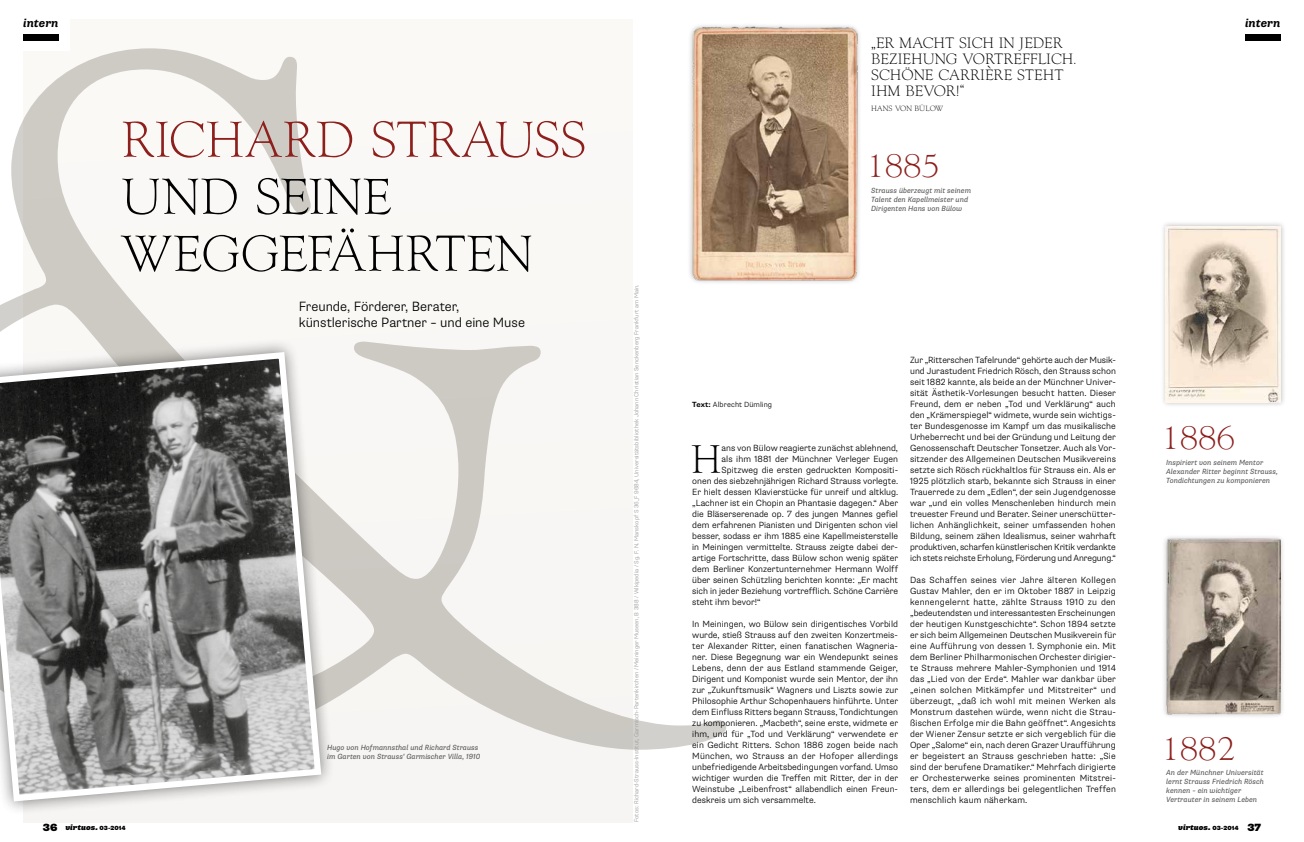
<style>
.page{position:relative;width:1304px;height:842px;background:#fff}
.page>*{position:absolute;margin:0;border:0;box-sizing:border-box;transform-origin:0 0}
.t1{font:300 53px/57px "Goudy";letter-spacing:-.01em;color:#000}
.t2{font:300 53px "Goudy";color:#8d1f1c}
.t3{font:300 42px "Goudy";color:#000}
.t4{font:300 34.1px "Goudy";color:#8d1f1c}
.t5{font:300 15.7px/15.7px "Goudy";color:#000}
.t6{font:300 13.5px/16.2px "Supria Sans";letter-spacing:-.005em;color:#000}
.t7{font:italic 700 12px "Supria Sans";color:#000}
.t8{font:300 9px/11px "Supria Sans";color:#000;text-align:justify}
.t9{font:italic 900 8px "Supria Sans";color:#000}
.t10{font:300 8px "Goudy";color:#000}
.t11{font:italic 7.5px/9px "Supria Sans";color:#575756}
.t12{font:300 7.5px "Supria Sans";letter-spacing:.015em;color:#000}
.t13{font:300 6px "Supria Sans";color:#9d9d9c}
.s1{font-weight:700}
.s2{font-style:normal;font-size:10.5px}
.s3{font-style:normal;font-size:6px}
</style>
<div class="page">
<div style="left:23px;top:20px;width:609px;height:802px;background:#f6f5f3"></div>
<svg style="left:0;top:48px;width:726px;height:702px"></svg>
<div style="left:1245px;top:34px;width:36px;height:7px;background:#000"></div>
<div style="left:20px;top:0;width:50px;height:50px;background:#fff"></div>
<div style="left:23px;top:34px;width:36px;height:7px;background:#000"></div>
<div style="left:0;top:338px;width:335px;height:477px;background:#000;opacity:.5"></div>
<svg style="left:0;top:349px;width:325px;height:456px;background:#8a8989"></svg>
<div style="left:687px;top:22px;width:176px;height:263px;background:#fafafa"></div>
<img style="left:690px;top:26px;width:169px;height:256px">
<div style="left:1160px;top:221px;width:126px;height:187px;background:#000;opacity:.25"></div>
<img style="left:1166px;top:226px;width:115px;height:176px">
<div style="left:1161px;top:534px;width:125px;height:185px;background:#000;opacity:.25"></div>
<img style="left:1166px;top:538px;width:115px;height:176px">
<h3 class="t7" style="left:23px;top:15px;width:37px">intern</h3>
<h3 class="t7" style="left:1245px;top:15px;width:37px">intern</h3>
<h1 class="t2" style="left:121px;top:107px;width:467px">RICHARD STRAUSS</h1>
<h1 class="t1" style="left:121px;top:167px;width:413px">UND SEINE<br>WEGGEFÄHRTEN</h1>
<h3 class="t6" style="left:299px;top:299px;width:228px">Freunde, Förderer, Berater, künstlerische Partner – und eine Muse</h3>
<p class="t11" style="left:327px;top:743px;width:155px">Hugo von Hofmannsthal und Richard Strauss im Garten von Strauss’ Garmischer Villa, 1910</p>
<p class="t13" style="left:633px;top:822px;width:539px;rotate:-90deg">Fotos: Richard-Strauss-Institut, Garmisch-Partenkirchen / Meininger Museen, B 388 / Wikipedia / Sg. F. N. Manskopf S 36_F 9684, Universitätsbibliothek Johann Christian Senckenberg Frankfurt am Main.</p>
<h3 class="t5" style="left:871px;top:35px;width:207px">„ER MACHT SICH IN JEDER<br>BEZIEHUNG VORTREFFLICH.<br>SCHÖNE CARRIÈRE STEHT<br>IHM BEVOR!</h3>
<p class="t10" style="left:871px;top:104px;width:73px">HANS VON BÜLOW</p>
<h3 class="t4" style="left:866px;top:146px;width:76px">1885</h3>
<p class="t11" style="left:871px;top:186px;width:101px">Strauss überzeugt mit seinem<br>Talent den Kapellmeister und<br>Dirigenten Hans von Bülow</p>
<p class="t12" style="left:692px;top:400px;width:81px"><span class="s1">Text:</span> Albrecht Dümling</p>
<h2 class="t3" style="left:691px;top:434px;width:32px">H</h2>
<p class="t8" style="left:722px;top:443px;width:178px">ans von Bülow reagierte zunächst ablehnend,</p>
<p class="t8" style="left:722px;top:454px;width:178px">als ihm 1881 der Münchner Verleger Eugen</p>
<p class="t8" style="left:722px;top:465px;width:178px">Spitzweg die ersten gedruckten Kompositi-</p>
<p class="t8" style="left:692px;top:476px;width:207px">onen des siebzehnjährigen Richard Strauss vorlegte.</p>
<p class="t8" style="left:692px;top:487px;width:207px">Er hielt dessen Klavierstücke für unreif und altklug.</p>
<p class="t8" style="left:692px;top:498px;width:207px">„Lachner ist ein Chopin an Phantasie dagegen.“ Aber</p>
<p class="t8" style="left:692px;top:509px;width:207px">die Bläserserenade op. 7 des jungen Mannes gefiel</p>
<p class="t8" style="left:692px;top:520px;width:207px">dem erfahrenen Pianisten und Dirigenten schon viel</p>
<p class="t8" style="left:692px;top:531px;width:207px">besser, sodass er ihm 1885 eine Kapellmeisterstelle</p>
<p class="t8" style="left:692px;top:542px;width:207px">in Meiningen vermittelte. Strauss zeigte dabei der-</p>
<p class="t8" style="left:692px;top:553px;width:207px">artige Fortschritte, dass Bülow schon wenig später</p>
<p class="t8" style="left:692px;top:564px;width:207px">dem Berliner Konzertunternehmer Hermann Wolff</p>
<p class="t8" style="left:692px;top:575px;width:207px">über seinen Schützling berichten konnte: „Er macht</p>
<p class="t8" style="left:692px;top:586px;width:207px">sich in jeder Beziehung vortrefflich. Schöne Carrière</p>
<p class="t8" style="left:692px;top:597px;width:70px">steht ihm bevor!“</p>
<p class="t8" style="left:692px;top:619px;width:207px">In Meiningen, wo Bülow sein dirigentisches Vorbild wurde, stieß Strauss auf den zweiten Konzertmeis&shy;ter Alexander Ritter, einen fanatischen Wagneria&shy;ner. Diese Begegnung war ein Wendepunkt seines Lebens, denn der aus Estland stammende Geiger, Dirigent und Komponist wurde sein Mentor, der ihn zur „Zukunftsmusik“ Wagners und Liszts sowie zur Philosophie Arthur Schopenhauers hinführte. Unter dem Einfluss Ritters begann Strauss, Tondichtungen zu komponieren. „Macbeth“, seine erste, widmete er ihm, und für „Tod und Verklärung“ verwendete er ein Gedicht Ritters. Schon 1886 zogen beide nach München, wo Strauss an der Hofoper allerdings unbefriedigende Arbeitsbedingungen vorfand. Umso wichtiger wurden die Treffen mit Ritter, der in der Weinstube „Leibenfrost“ allabendlich einen Freun&shy;deskreis um sich versammelte.</p>
<p class="t8" style="left:910px;top:354px;width:207px">Zur „Ritterschen Tafelrunde“ gehörte auch der Musik&shy;und Jurastudent Friedrich Rösch, den Strauss schon seit 1882 kannte, als beide an der Münchner Univer&shy;sität Ästhetik-Vorlesungen besucht hatten. Dieser Freund, dem er neben „Tod und Verklärung“ auch den „Krämerspiegel“ widmete, wurde sein wichtigs&shy;ter Bundesgenosse im Kampf um das musikalische Urheberrecht und bei der Gründung und Leitung der Genossenschaft Deutscher Tonsetzer. Auch als Vor&shy;sitzender des Allgemeinen Deutschen Musikvereins setzte sich Rösch rückhaltlos für Strauss ein. Als er 1925 plötzlich starb, bekannte sich Strauss in einer Trauerrede zu dem „Edlen“, der sein Jugendgenosse war „und ein volles Menschenleben hindurch mein treuester Freund und Berater. Seiner unerschütter&shy;lichen Anhänglichkeit, seiner umfassenden hohen Bildung, seinem zähen Idealismus, seiner wahrhaft produktiven, scharfen künstlerischen Kritik verdankte ich stets reichste Erholung, Förderung und Anregung.“</p>
<p class="t8" style="left:910px;top:574px;width:207px">Das Schaffen seines vier Jahre älteren Kollegen Gustav Mahler, den er im Oktober 1887 in Leipzig kennengelernt hatte, zählte Strauss 1910 zu den „bedeutendsten und interessantesten Erscheinungen der heutigen Kunstgeschichte“. Schon 1894 setzte er sich beim Allgemeinen Deutschen Musikverein für eine Aufführung von dessen 1. Symphonie ein. Mit dem Berliner Philharmonischen Orchester dirigier&shy;te Strauss mehrere Mahler-Symphonien und 1914 das „Lied von der Erde“. Mahler war dankbar über „einen solchen Mitkämpfer und Mitstreiter“ und überzeugt, „daß ich wohl mit meinen Werken als Monstrum dastehen würde, wenn nicht die Strau&shy;ßischen Erfolge mir die Bahn geöffnet“. Angesichts der Wiener Zensur setzte er sich vergeblich für die Oper „Salome“ ein, nach deren Grazer Uraufführung er begeistert an Strauss geschrieben hatte: „Sie sind der berufene Dramatiker.“ Mehrfach dirigierte er Orchesterwerke seines prominenten Mitstrei&shy;ters, dem er allerdings bei gelegentlichen Treffen menschlich kaum näherkam.</p>
<h3 class="t4" style="left:1161px;top:417px;width:76px">1886</h3>
<p class="t11" style="left:1166px;top:458px;width:113px">Inspiriert von seinem Mentor<br>Alexander Ritter beginnt Strauss,<br>Tondichtungen zu komponieren</p>
<h3 class="t4" style="left:1161px;top:728px;width:76px">1882</h3>
<p class="t11" style="left:1166px;top:768px;width:99px">An der Münchner Universität lernt Strauss Friedrich Rösch kennen – ein wichtiger<br>Vertrauter in seinem Leben</p>
<p class="t9" style="left:43px;top:822px;width:85px"><span class="s2">36</span> virtuos. <span class="s3">03-2014</span></p>
<p class="t9" style="left:1178px;top:822px;width:85px">virtuos. <span class="s3">03-2014</span> <span class="s2">37</span></p>
</div>
